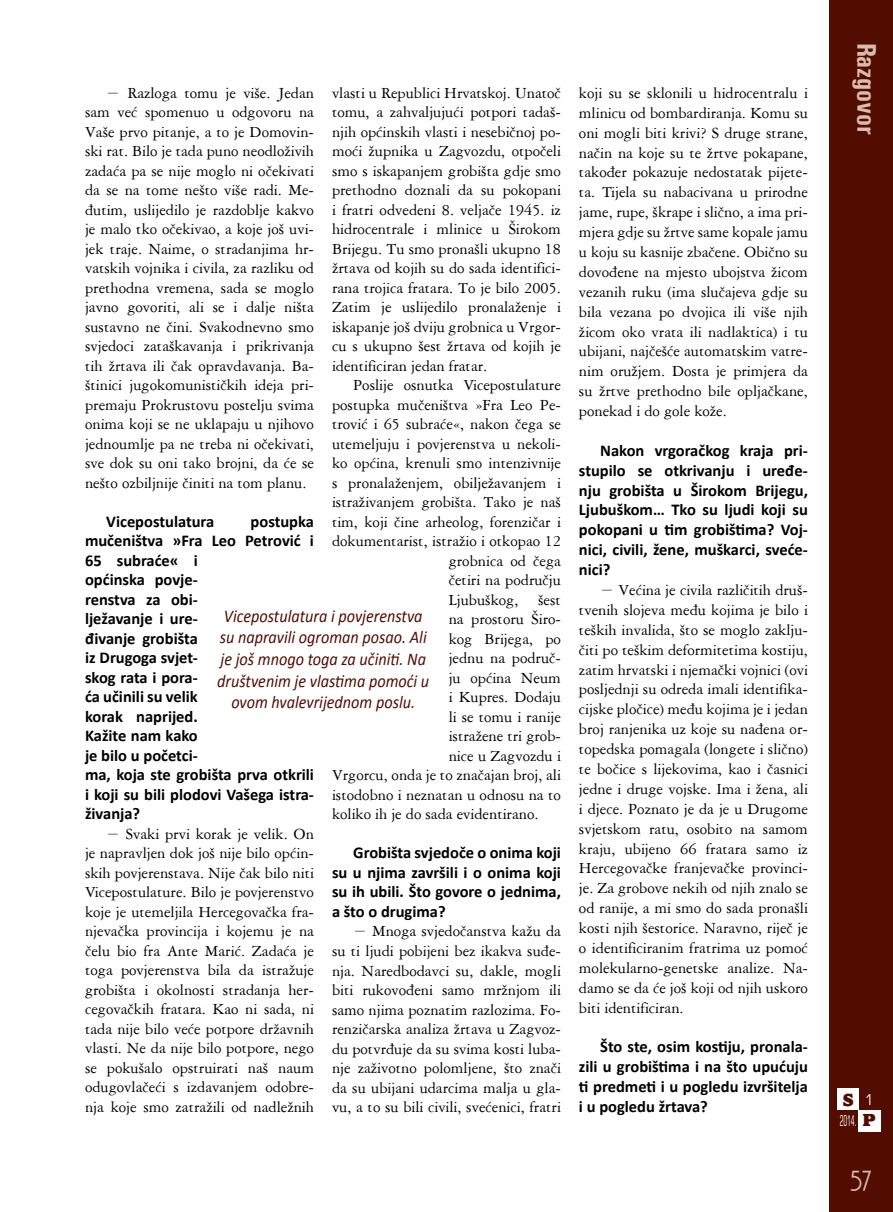
<style>
.page{position:relative;width:893px;height:1212px;background:#fff}
.page>*{position:absolute;margin:0;border:0;box-sizing:border-box;transform-origin:0 0}
.t1{font:700 condensed 27px "Univers";color:#d8bcb0}
.t2{font:27px "Andes";color:#d8bcb0}
.t3{font:italic 18px/21.6px "Calibri";color:#520d00;text-align:center;scale:.9 1}
.t4{font:800 18px "Alfredo";color:#520d00}
.t5{font:18px "Andes";color:#520d00}
.t6{font:16.5px/19.5px "American Garamond BT";color:#000;text-align:justify}
.t7{font:700 16.5px/19.5px "Calibri";color:#000;text-align:justify}
.t8{font:condensed 15px "Square 721 BT";color:#fff;scale:.5 1}
.t9{font:condensed 15px "Square 721 BT";color:#fff}
</style>
<div class="page">
<div style="left:829px;top:0;width:64px;height:1212px;background:#520d00"></div>
<div style="left:837px;top:1089px;width:22px;height:21px;background:#fff"></div>
<div style="left:859px;top:1110px;width:21px;height:21px;background:#fff"></div>
<p class="t6" style="left:85px;top:82px;width:230px;text-indent:21px">− Razloga tomu je više. Jedan sam već spomenuo u odgovoru na Vaše prvo pitanje, a to je Domovin&shy;ski rat. Bilo je tada puno neodloživih zadaća pa se nije moglo ni očekivati da se na tome nešto više radi. Me&shy;đutim, uslijedilo je razdoblje kakvo je malo tko očekivao, a koje još uvi&shy;jek traje. Naime, o stradanjima hr&shy;vatskih vojnika i civila, za razliku od prethodna vremena, sada se moglo javno govoriti, ali se i dalje ništa sustavno ne čini. Svakodnevno smo svjedoci zataškavanja i prikrivanja tih žrtava ili čak opravdavanja. Ba&shy;štinici jugokomunističkih ideja pri&shy;premaju Prokrustovu postelju svima onima koji se ne uklapaju u njihovo jednoumlje pa ne treba ni očekivati, sve dok su oni tako brojni, da će se nešto ozbiljnije činiti na tom planu.</p>
<p class="t7" style="left:106px;top:511px;width:109px">Vicepostulatura</p>
<p class="t6" style="left:332px;top:83px;width:230px">vlasti u Republici Hrvatskoj. Unatoč tomu, a zahvaljujući potpori tadaš&shy;njih općinskih vlasti i nesebičnoj po&shy;moći župnika u Zagvozdu, otpočeli smo s iskapanjem grobišta gdje smo prethodno doznali da su pokopani i fratri odvedeni 8. veljače 1945. iz hidrocentrale i mlinice u Širokom Brijegu. Tu smo pronašli ukupno 18 žrtava od kojih su do sada identifici&shy;rana trojica fratara. To je bilo 2005.<br>Zatim je uslijedilo pronalaženje i iskapanje još dviju grobnica u Vrgor&shy;cu s ukupno šest žrtava od kojih je identificiran jedan fratar.</p>
<p class="t6" style="left:353px;top:375px;width:209px">Poslije osnutka Vicepostulature</p>
<p class="t6" style="left:332px;top:395px;width:230px">postupka mučeništva »Fra Leo Pe-</p>
<p class="t6" style="left:332px;top:414px;width:230px">trović i 65 subraće«, nakon čega se</p>
<p class="t6" style="left:332px;top:434px;width:230px">utemeljuju i povjerenstva u nekoli-</p>
<p class="t6" style="left:332px;top:453px;width:230px">ko općina, krenuli smo intenzivnije</p>
<p class="t6" style="left:332px;top:473px;width:230px">s pronalaženjem, obilježavanjem i</p>
<p class="t6" style="left:332px;top:492px;width:230px">istraživanjem grobišta. Tako je naš</p>
<p class="t6" style="left:332px;top:512px;width:230px">tim, koji čine arheolog, forenzičar i</p>
<p class="t6" style="left:332px;top:531px;width:230px">dokumentarist, istražio i otkopao 12</p>
<p class="t6" style="left:449px;top:551px;width:114px">grobnica od čega</p>
<p class="t6" style="left:449px;top:570px;width:114px">četiri na području</p>
<p class="t6" style="left:449px;top:590px;width:114px">Ljubuškog, šest</p>
<p class="t6" style="left:449px;top:609px;width:114px">na prostoru Širo-</p>
<p class="t6" style="left:449px;top:629px;width:114px">kog Brijega, po</p>
<p class="t6" style="left:449px;top:648px;width:114px">jednu na područ-</p>
<p class="t6" style="left:449px;top:668px;width:114px">ju općina Neum</p>
<p class="t6" style="left:449px;top:687px;width:114px">i Kupres. Dodaju</p>
<p class="t6" style="left:449px;top:707px;width:114px">li se tomu i ranije</p>
<p class="t6" style="left:449px;top:726px;width:114px">istražene tri grob-</p>
<p class="t6" style="left:449px;top:746px;width:114px">nice u Zagvozdu i</p>
<p class="t6" style="left:332px;top:765px;width:230px">Vrgorcu, onda je to značajan broj, ali</p>
<p class="t6" style="left:332px;top:785px;width:230px">istodobno i neznatan u odnosu na to</p>
<p class="t6" style="left:332px;top:804px;width:208px">koliko ih je do sada evidentirano.</p>
<p class="t7" style="left:332px;top:842px;width:230px;text-indent:21px">Grobišta svjedoče o onima koji su u njima završili i o onima koji su ih ubili. Što govore o jednima, a što o drugima?</p>
<p class="t6" style="left:332px;top:921px;width:230px;text-indent:21px">− Mnoga svjedočanstva kažu da su ti ljudi pobijeni bez ikakva suđe&shy;nja. Naredbodavci su, dakle, mogli biti rukovođeni samo mržnjom ili samo njima poznatim razlozima. Fo&shy;renzičarska analiza žrtava u Zagvoz&shy;du potvrđuje da su svima kosti luba&shy;nje zaživotno polomljene, što znači da su ubijani udarcima malja u gla&shy;vu, a to su bili civili, svećenici, fratri</p>
<p class="t7" style="left:85px;top:511px;width:230px;text-align:left;text-indent:166px">postupka mučeništva »Fra Leo Petrović i<br>65 subraće« i<br>općinska povje-<br>renstva za obi-<br>lježavanje i ure-<br>đivanje grobišta<br>iz Drugoga svjet-<br>skog rata i pora-<br>ća učinili su velik<br>korak naprijed.<br>Kažite nam kako<br>je bilo u početci-<br>ma, koja ste grobišta prva otkrili i koji su bili plodovi Vašega istra&shy;živanja?</p>
<p class="t6" style="left:85px;top:824px;width:230px;text-indent:21px">− Svaki prvi korak je velik. On je napravljen dok još nije bilo općin&shy;skih povjerenstava. Nije čak bilo niti Vicepostulature. Bilo je povjerenstvo koje je utemeljila Hercegovačka fra&shy;njevačka provincija i kojemu je na čelu bio fra Ante Marić. Zadaća je toga povjerenstva bila da istražuje grobišta i okolnosti stradanja her&shy;cegovačkih fratara. Kao ni sada, ni tada nije bilo veće potpore državnih vlasti. Ne da nije bilo potpore, nego se pokušalo opstruirati naš naum odugovlačeći s izdavanjem odobre&shy;nja koje smo zatražili od nadležnih</p>
<p class="t3" style="left:217px;top:604px;width:237px">Vicepostulatura i povjerenstva su napravili ogroman posao. Ali je još mnogo toga za učiniti. Na društvenim je vlastima pomoći u ovom hvalevrijednom poslu.</p>
<p class="t6" style="left:579px;top:83px;width:230px;line-height:20px">koji su se sklonili u hidrocentralu i mlinicu od bombardiranja. Komu su oni mogli biti krivi? S druge strane, način na koje su te žrtve pokapane, također pokazuje nedostatak pijete&shy;ta. Tijela su nabacivana u prirodne jame, rupe, škrape i slično, a ima pri&shy;mjera gdje su žrtve same kopale jamu u koju su kasnije zbačene. Obično su dovođene na mjesto ubojstva žicom vezanih ruku (ima slučajeva gdje su bila vezana po dvojica ili više njih žicom oko vrata ili nadlaktica) i tu ubijani, najčešće automatskim vatre&shy;nim oružjem. Dosta je primjera da su žrtve prethodno bile opljačkane, ponekad i do gole kože.</p>
<p class="t7" style="left:579px;top:440px;width:230px;line-height:20px;text-indent:21px">Nakon vrgoračkog kraja pri&shy;stupilo se otkrivanju i uređe&shy;nju grobišta u Širokom Brijegu, Ljubuškom… Tko su ljudi koji su pokopani u tim grobištima? Voj&shy;nici, civili, žene, muškarci, sveće&shy;nici?</p>
<p class="t6" style="left:579px;top:580px;width:230px;line-height:20px;text-indent:21px">− Većina je civila različitih druš&shy;tvenih slojeva među kojima je bilo i teških invalida, što se moglo zaklju&shy;čiti po teškim deformitetima kostiju, zatim hrvatski i njemački vojnici (ovi posljednji su odreda imali identifika&shy;cijske pločice) među kojima je i jedan broj ranjenika uz koje su nađena or&shy;topedska pomagala (longete i slično) te bočice s lijekovima, kao i časnici jedne i druge vojske. Ima i žena, ali i djece. Poznato je da je u Drugome svjetskom ratu, osobito na samom kraju, ubijeno 66 fratara samo iz Hercegovačke franjevačke provinci&shy;je. Za grobove nekih od njih znalo se od ranije, a mi smo do sada pronašli kosti njih šestorice. Naravno, riječ je o identificiranim fratrima uz pomoć molekularno-genetske analize. Na&shy;damo se da će još koji od njih uskoro biti identificiran.</p>
<p class="t7" style="left:579px;top:1036px;width:230px;line-height:20px;text-indent:21px">Što ste, osim kostiju, pronala&shy;zili u grobištima i na što upućuju ti predmeti i u pogledu izvršitelja i u pogledu žrtava?</p>
<h1 class="t1" style="left:883px;top:43px;width:94px;rotate:90deg">Razgovor</h1>
<p class="t4" style="left:843px;top:1090px;width:12px">S</p>
<p class="t9" style="left:866px;top:1090px;width:9px">2</p>
<p class="t9" style="left:866px;top:1090px;width:9px">1</p>
<p class="t5" style="left:865px;top:1113px;width:9px">p</p>
<p class="t4" style="left:863px;top:1110px;width:14px">p</p>
<p class="t8" style="left:851px;top:1112px;width:9px">3</p>
<p class="t8" style="left:840px;top:1112px;width:35px">2014.</p>
<h1 class="t2" style="left:850px;top:1169px;width:23px">57</h1>
</div>
